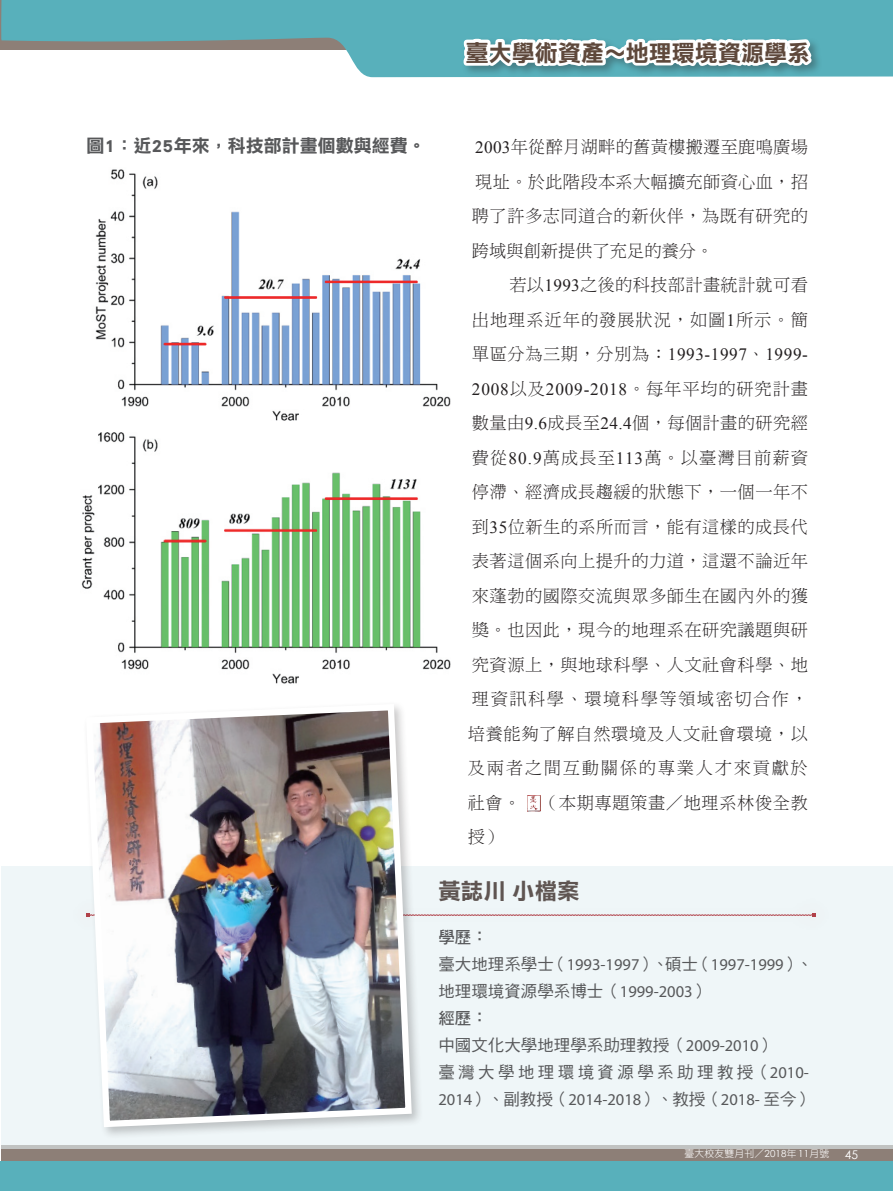
<style>
.page{position:relative;width:893px;height:1191px;background:#fff}
.page>*{position:absolute;margin:0;border:0;box-sizing:border-box;transform-origin:0 0}
.t1{font:22.95px "DF Li Hei Std W7";letter-spacing:.005em;color:#5e483b}
.內文-小標{font:22.5px "DF Li Hei Std W7";color:#5f5552}
.內文-小小標{font:18px "DF Li Hei Std W7";color:#57585a}
.內文11_5{font:17.25px/34.5px "DF Ming Std W3";letter-spacing:.03em;color:#231f20;text-align:justify}
.作者簡介{font:16.5px/27px "DF Hei Std W5";color:#57585a}
.作者簡介-2{font:16.5px/27px "DF Hei Std W5";letter-spacing:.205em;color:#57585a}
.作者簡介-3{font:16.5px "DF Hei Std W7";color:#57585a}
.t2{font:12px "Century Gothic";color:#fff}
.t3{font:9.75px "DF Yuan Std W3";letter-spacing:.025em;color:#fff}
.s1{font-family:"Times New Roman"}
.s2{font-family:"Myriad Pro"}
.s3{font-family:"Century Gothic"}
</style>
<div class="page">
<div style="left:1px;top:1145px;width:892px;height:46px;background:#8d7f77"></div>
<svg style="left:1px;top:0;width:892px;height:77px;fill:#58b0bb"></svg>
<div style="left:1px;top:1161px;width:892px;height:30px;background:#58b0bb"></div>
<svg style="left:455px;top:23px;width:365px;height:55px"></svg>
<img style="left:528px;top:795px;width:12px;height:16px">
<div style="left:1px;top:865px;width:892px;height:283px;background:#eff6f8"></div>
<svg style="left:424px;top:913px;width:391px;height:3px"></svg>
<img style="left:81px;top:169px;width:370px;height:515px">
<div style="left:83px;top:700px;width:341px;height:439px;background:#231f20;opacity:.25"></div>
<img style="left:83px;top:700px;width:332px;height:430px">
<h1 class="t1" style="left:466px;top:40px;width:346px">臺大學術資產～地理環境資源學系</h1>
<p class="內文-小小標" style="left:86px;top:136px;width:341px">圖1：近25年來，科技部計畫個數與經費。</p>
<p class="內文11_5" style="left:472px;top:129px;width:338px"><span class="s1">2003</span>年從醉月湖畔的舊黃樓搬遷至鹿鳴廣場現址。於此階段本系大幅擴充師資心血，招聘了許多志同道合的新伙伴，為既有研究的跨域與創新提供了充足的養分。</p>
<p class="內文11_5" style="left:468px;top:267px;width:342px;text-indent:42px">若以<span class="s1">1993</span>之後的科技部計畫統計就可看出地理系近年的發展狀況，如圖<span class="s1">1</span>所示。簡單區分為三期，分別為：<span class="s1">1993-1997</span>、<span class="s1">1999- 2008</span>以及<span class="s1">2009-2018</span>。每年平均的研究計畫數量由<span class="s1">9.6</span>成長至<span class="s1">24.4</span>個，每個計畫的研究經費從<span class="s1">80.9</span>萬成長至<span class="s1">113</span>萬。以臺灣目前薪資停滯、經濟成長趨緩的狀態下，一個一年不到<span class="s1">35</span>位新生的系所而言，能有這樣的成長代表著這個系向上提升的力道，這還不論近年來蓬勃的國際交流與眾多師生在國內外的獲獎。也因此，現今的地理系在研究議題與研究資源上，與地球科學、人文社會科學、地理資訊科學、環境科學等領域密切合作，培養能夠了解自然環境及人文社會環境，以及兩者之間互動關係的專業人才來貢獻於社會。 （本期專題策畫／地理系林俊全教授）</p>
<p class="內文-小標" style="left:438px;top:878px;width:143px">黃誌川小檔案</p>
<p class="作者簡介-3" style="left:438px;top:927px;width:51px">學歷：</p>
<p class="作者簡介" style="left:438px;top:950px;width:376px">臺大地理系學士（<span class="s2">1993-1997</span>）、碩士（<span class="s2">1997-1999</span>）、地理環境資源學系博士（<span class="s2">1999-2003</span>）</p>
<p class="作者簡介-3" style="left:438px;top:1008px;width:51px">經歷：</p>
<p class="作者簡介" style="left:438px;top:1031px;width:338px">中國文化大學地理學系助理教授（<span class="s2">2009-2010</span>）</p>
<p class="作者簡介-2" style="left:438px;top:1058px;width:376px">臺灣大學地理環境資源學系助理教授（<span class="s2">2010-<br>2014</span>）、副教授（<span class="s2">2014-2018</span>）、教授（<span class="s2">2018-</span> 至今）</p>
<p class="t3" style="left:684px;top:1148px;width:146px">臺大校友雙月刊／<span class="s3">2018</span>年<span class="s3">11</span>月號</p>
<p class="t2" style="left:845px;top:1147px;width:15px">45</p>
</div>
